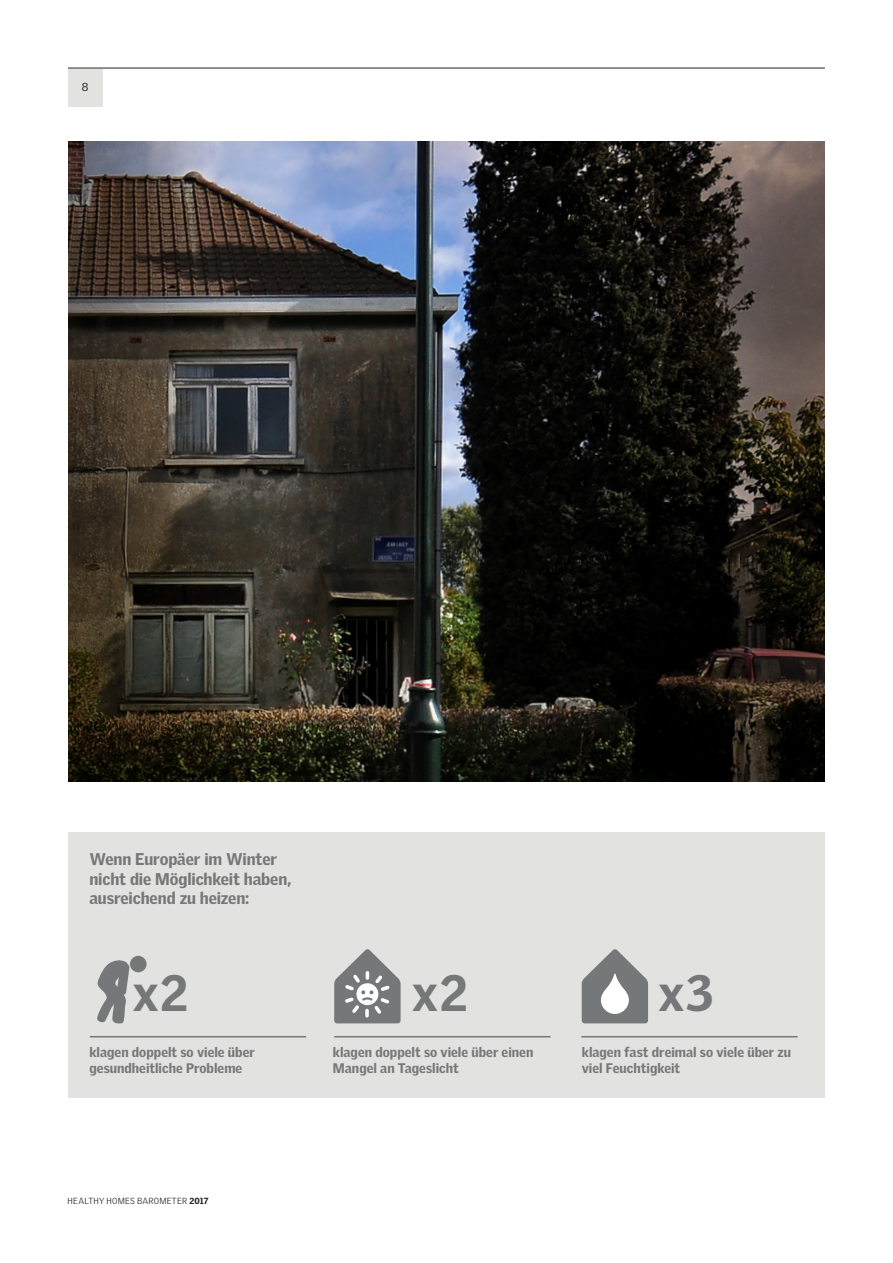
<style>
.page{position:relative;width:893px;height:1263px;background:#fff}
.page>*{position:absolute;margin:0;border:0;box-sizing:border-box;transform-origin:0 0}
.t1{font:900 49.5px "Velux Gothic";color:#767778}
.t2{font:900 16.5px/19.5px "Velux Gothic";letter-spacing:-.01em;color:#767778}
.t3{font:900 13.5px/16.2px "Velux Gothic";color:#767778}
.t4{font:11.25px "Velux Gothic";color:#231f20}
.t5{font:300 8.7px "Velux Gothic";letter-spacing:.025em;color:#231f20}
.s1{font-weight:900}
</style>
<div class="page">
<hr style="left:68px;top:68px;width:757px;height:1px;background:#231f20">
<div style="left:68px;top:69px;width:34px;height:38px;background:#e2e2e0"></div>
<img style="left:68px;top:142px;width:757px;height:639px">
<div style="left:68px;top:832px;width:757px;height:265px;background:#e2e2e0"></div>
<hr style="left:90px;top:1036px;width:216px;height:1px;background:#767778">
<hr style="left:334px;top:1036px;width:217px;height:1px;background:#767778">
<hr style="left:581px;top:1036px;width:217px;height:1px;background:#767778">
<svg style="left:582px;top:949px;width:66px;height:74px"></svg>
<svg style="left:334px;top:949px;width:67px;height:74px"></svg>
<div style="left:130px;top:956px;width:17px;height:16px;background:#767778;border-radius:50%"></div>
<svg style="left:97px;top:960px;width:33px;height:64px"></svg>
<p class="t4" style="left:82px;top:80px;width:8px">8</p>
<p class="t2" style="left:89px;top:849px;width:203px">Wenn Europäer im Winter nicht die Möglichkeit haben, ausreichend zu heizen:</p>
<h1 class="t1" style="left:132px;top:962px;width:57px">x2</h1>
<h1 class="t1" style="left:412px;top:962px;width:57px">x2</h1>
<h1 class="t1" style="left:658px;top:962px;width:57px">x3</h1>
<p class="t3" style="left:89px;top:1044px;width:167px">klagen doppelt so viele über gesundheitliche Probleme</p>
<p class="t3" style="left:333px;top:1044px;width:202px">klagen doppelt so viele über einen<br>Mangel an Tageslicht</p>
<p class="t5" style="left:68px;top:1195px;width:142px">HEALTHY HOMES BAROMETER <span class="s1">2017</span></p>
<p class="t3" style="left:582px;top:1044px;width:211px">klagen fast dreimal so viele über zu viel Feuchtigkeit</p>
</div>
